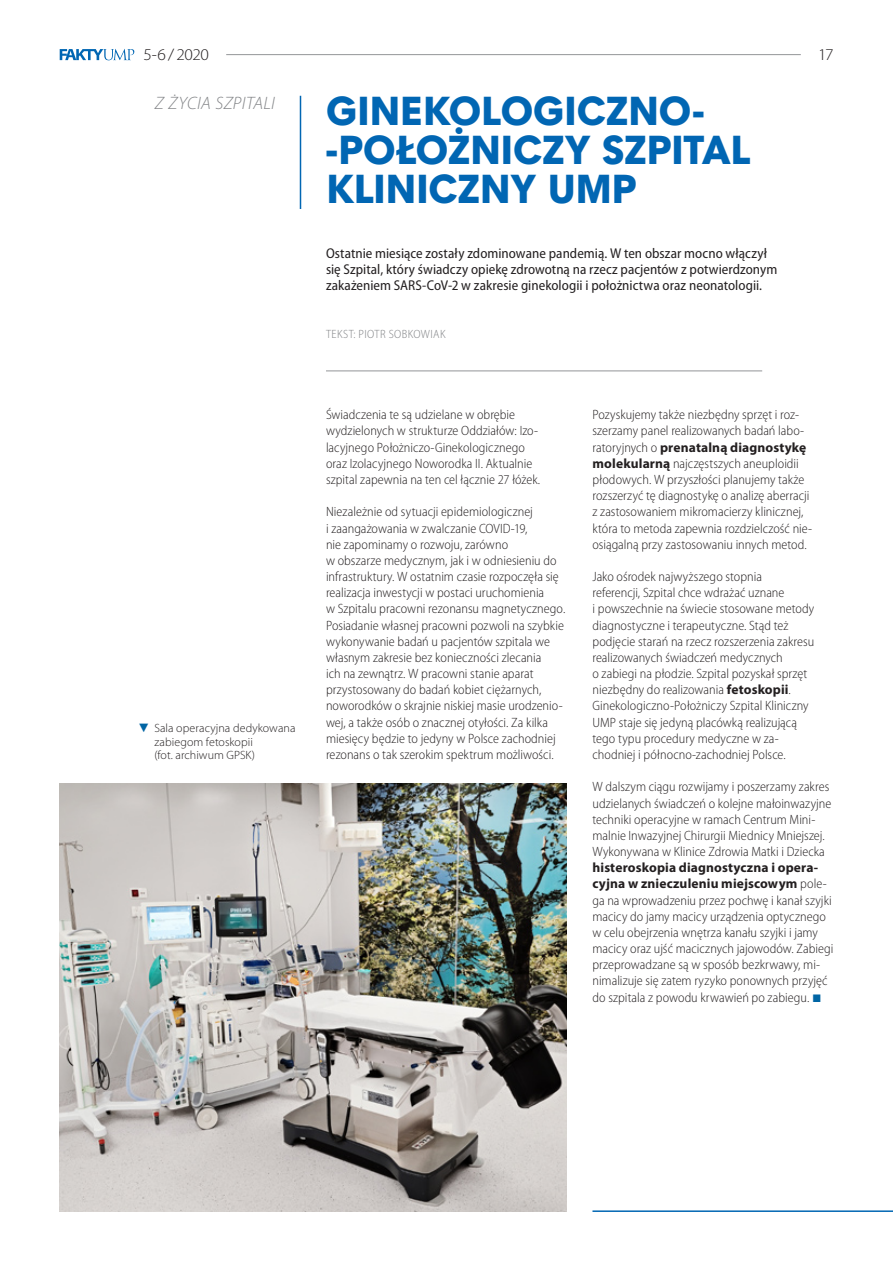
<style>
.page{position:relative;width:893px;height:1263px;background:#fff}
.page>*{position:absolute;margin:0;border:0;box-sizing:border-box;transform-origin:0 0}
.t1{font:39px/39px "Straight TTEFN Heavy";color:#0166b3}
.t2{font:italic 300 18px "Myriad Pro";letter-spacing:.02em;color:#808285}
.t3{font:300 16.5px "Myriad Pro";letter-spacing:-.03em;color:#231f20;scale:1.05 1}
.t4{font:semi-condensed 14.25px/16.2px "Myriad Pro";letter-spacing:.005em;color:#231f20}
.t5{font:300 semi-condensed 13.5px/16.2px "Myriad Pro";color:#231f20}
.t6{font:300 12px/13.5px "Myriad Pro";letter-spacing:.005em;color:#231f20}
.t7{font:300 semi-condensed 12px "Myriad Pro";letter-spacing:.035em;color:#808285}
.s1{font-family:"Times New Roman";font-weight:400;font-size:12.15px;color:#0065a4}
.s2{font-weight:700;font-stretch:normal}
.s3{font-family:"Times New Roman";font-weight:400;font-stretch:normal;font-size:16.5px;color:#0065a4}
</style>
<div class="page">
<svg style="left:60px;top:49px;width:74px;height:11px"></svg>
<hr style="left:226px;top:54px;width:575px;height:1px;background:#939598">
<hr style="left:326px;top:371px;width:436px;height:1px;background:#939598">
<hr style="left:300px;top:96px;width:1px;height:113px;background:#0166b3">
<hr style="left:592px;top:1210px;width:301px;height:2px;background:#0166b3">
<img style="left:60px;top:783px;width:507px;height:429px">
<p class="t3" style="left:143px;top:45px;width:64px">5-6 / 2020</p>
<p class="t3" style="left:818px;top:45px;width:16px">17</p>
<p class="t1" style="left:326px;top:91px;width:426px">GINEKOLOGICZNO--POŁOŻNICZY SZPITAL<br>KLINICZNY UMP</p>
<p class="t2" style="left:155px;top:94px;width:122px">Z ŻYCIA SZPITALI</p>
<p class="t6" style="left:154px;top:721px;width:142px;text-indent:-17px"><span class="s1">▼</span> Sala operacyjna dedykowana zabiegom fetoskopii<br>(fot. archiwum GPSK)</p>
<p class="t4" style="left:326px;top:245px;width:453px">Ostatnie miesiące zostały zdominowane pandemią. W ten obszar mocno włączył się Szpital, który świadczy opiekę zdrowotną na rzecz pacjentów z potwierdzonym zakażeniem SARS-CoV-2 w zakresie ginekologii i położnictwa oraz neonatologii.</p>
<p class="t7" style="left:326px;top:328px;width:121px">TEKST: PIOTR SOBKOWIAK</p>
<p class="t5" style="left:326px;top:407px;width:216px">Świadczenia te są udzielane w obrębie wydzielonych w strukturze Oddziałów: Izo&shy;lacyjnego Położniczo-Ginekologicznego oraz Izolacyjnego Noworodka II. Aktualnie szpital zapewnia na ten cel łącznie 27 łóżek.</p>
<p class="t5" style="left:326px;top:504px;width:241px">Niezależnie od sytuacji epidemiologicznej<br>i zaangażowania w zwalczanie COVID-19,<br>nie zapominamy o rozwoju, zarówno<br>w obszarze medycznym, jak i w odniesieniu do infrastruktury. W ostatnim czasie rozpoczęła się realizacja inwestycji w postaci uruchomienia<br>w Szpitalu pracowni rezonansu magnetycznego.<br>Posiadanie własnej pracowni pozwoli na szybkie wykonywanie badań u pacjentów szpitala we własnym zakresie bez konieczności zlecania<br>ich na zewnątrz. W pracowni stanie aparat przystosowany do badań kobiet ciężarnych, noworodków o skrajnie niskiej masie urodzenio&shy;wej, a także osób o znacznej otyłości. Za kilka miesięcy będzie to jedyny w Polsce zachodniej rezonans o tak szerokim spektrum możliwości.</p>
<p class="t5" style="left:592px;top:407px;width:221px">Pozyskujemy także niezbędny sprzęt i roz&shy;szerzamy panel realizowanych badań labo&shy;ratoryjnych o <span class="s2">prenatalną diagnostykę molekularną</span> najczęstszych aneuploidii płodowych. W przyszłości planujemy także rozszerzyć tę diagnostykę o analizę aberracji z zastosowaniem mikromacierzy klinicznej, która to metoda zapewnia rozdzielczość nie&shy;osiągalną przy zastosowaniu innych metod.</p>
<p class="t5" style="left:592px;top:569px;width:223px">Jako ośrodek najwyższego stopnia<br>referencji, Szpital chce wdrażać uznane<br>i powszechnie na świecie stosowane metody diagnostyczne i terapeutyczne. Stąd też podjęcie starań na rzecz rozszerzenia zakresu realizowanych świadczeń medycznych<br>o zabiegi na płodzie. Szpital pozyskał sprzęt niezbędny do realizowania <span class="s2">fetoskopii</span>.<br>Ginekologiczno-Położniczy Szpital Kliniczny UMP staje się jedyną placówką realizującą tego typu procedury medyczne w za&shy;chodniej i północno-zachodniej Polsce.</p>
<p class="t5" style="left:592px;top:779px;width:242px">W dalszym ciągu rozwijamy i poszerzamy zakres udzielanych świadczeń o kolejne małoinwazyjne techniki operacyjne w ramach Centrum Mini&shy;malnie Inwazyjnej Chirurgii Miednicy Mniejszej.<br>Wykonywana w Klinice Zdrowia Matki i Dziecka <span class="s2">histeroskopia diagnostyczna i opera&shy;cyjna w znieczuleniu miejscowym</span> pole&shy;ga na wprowadzeniu przez pochwę i kanał szyjki macicy do jamy macicy urządzenia optycznego w celu obejrzenia wnętrza kanału szyjki i jamy macicy oraz ujść macicznych jajowodów. Zabiegi przeprowadzane są w sposób bezkrwawy, mi&shy;nimalizuje się zatem ryzyko ponownych przyjęć do szpitala z powodu krwawień po zabiegu. <span class="s3">■</span></p>
</div>
